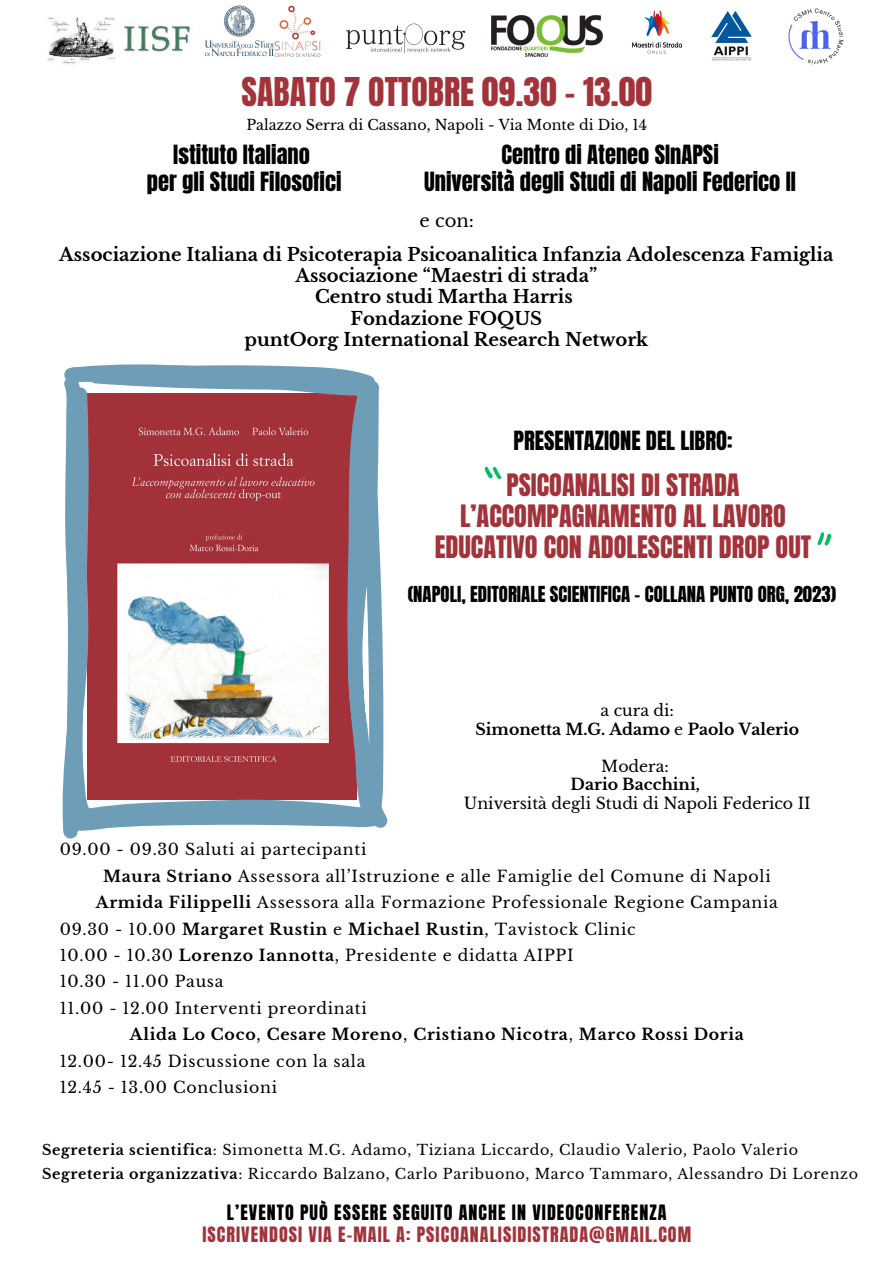
<style>
.page{position:relative;width:893px;height:1263px;background:#fff}
.page>*{position:absolute;margin:0;border:0;box-sizing:border-box;transform-origin:0 0}
.t1{font:33.75px "Anton";color:#a3333b}
.t2{font:26.25px/31px "Anton";color:#a3333b;text-align:center}
.t3{font:22.5px "Anton";color:#000}
.t4{font:18.75px "Anton";color:#000}
.t5{font:700 18px "Libre Baskerville";color:#000}
.t6{font:18px "Anton";letter-spacing:.06em;color:#a3333b}
.t7{font:18px "Anton";letter-spacing:.06em;color:#000}
.t8{font:18px "Libre Baskerville";color:#000}
.t9{font:15.75px "Libre Baskerville";letter-spacing:.045em;color:#000}
.t10{font:700 15.75px "Libre Baskerville";letter-spacing:.045em;color:#000}
.t11{font:700 15.75px "Libre Baskerville";color:#000}
.t12{font:15.75px "Libre Baskerville";color:#000}
.t13{font:14.25px "Libre Baskerville";letter-spacing:.045em;color:#000}
.t14{font:14.25px "Libre Baskerville";color:#000}
.s1{font-weight:400}
.s2{font-weight:700}
</style>
<div class="page">
<img style="left:47px;top:17px;width:144px;height:47px">
<svg style="left:62px;top:364px;width:326px;height:475px"></svg>
<svg style="left:485px;top:467px;width:16px;height:12px"></svg>
<img style="left:711px;top:11px;width:41px;height:50px">
<img style="left:632px;top:10px;width:50px;height:44px">
<img style="left:788px;top:8px;width:56px;height:57px">
<img style="left:346px;top:23px;width:120px;height:31px">
<img style="left:205px;top:5px;width:68px;height:52px">
<img style="left:273px;top:5px;width:48px;height:52px">
<img style="left:492px;top:16px;width:110px;height:41px">
<svg style="left:817px;top:532px;width:14px;height:13px"></svg>
<p class="t1" style="left:241px;top:68px;width:412px">SABATO 7 OTTOBRE 09.30 - 13.00</p>
<p class="t14" style="left:246px;top:116px;width:402px">Palazzo Serra di Cassano, Napoli - Via Monte di Dio, 14</p>
<p class="t3" style="left:173px;top:139px;width:138px">Istituto Italiano</p>
<p class="t3" style="left:147px;top:165px;width:196px">per gli Studi Filosofici</p>
<p class="t3" style="left:501px;top:139px;width:219px">Centro di Ateneo SInAPSi</p>
<p class="t3" style="left:424px;top:165px;width:373px">Università degli Studi di Napoli Federico II</p>
<p class="t8" style="left:419px;top:210px;width:56px">e con:</p>
<p class="t5" style="left:59px;top:243px;width:775px">Associazione Italiana di Psicoterapia Psicoanalitica Infanzia Adolescenza Famiglia</p>
<p class="t5" style="left:295px;top:264px;width:303px">Associazione “Maestri di strada”</p>
<p class="t5" style="left:315px;top:286px;width:259px">Centro studi Martha Harris</p>
<p class="t5" style="left:351px;top:307px;width:193px">Fondazione FOQUS</p>
<p class="t5" style="left:244px;top:329px;width:405px">puntOorg International Research Network</p>
<p class="t3" style="left:513px;top:424px;width:220px">PRESENTAZIONE DEL LIBRO:</p>
<p class="t2" style="left:506px;top:470px;width:235px">PSICOANALISI DI STRADA</p>
<p class="t2" style="left:435px;top:500px;width:378px">L’ACCOMPAGNAMENTO AL LAVORO<br>EDUCATIVO CON ADOLESCENTI DROP OUT</p>
<p class="t4" style="left:408px;top:581px;width:430px">(NAPOLI, EDITORIALE SCIENTIFICA – COLLANA PUNTO ORG, 2023)</p>
<p class="t9" style="left:600px;top:701px;width:75px">a cura di:</p>
<p class="t11" style="left:475px;top:719px;width:325px">Simonetta M.G. Adamo <span class="s1">e</span> Paolo Valerio</p>
<p class="t9" style="left:601px;top:756px;width:69px">Modera:</p>
<p class="t11" style="left:570px;top:775px;width:131px">Dario Bacchini,</p>
<p class="t12" style="left:464px;top:793px;width:348px">Università degli Studi di Napoli Federico II</p>
<p class="t9" style="left:60px;top:840px;width:308px">09.00 - 09.30 Saluti ai partecipanti</p>
<p class="t9" style="left:103px;top:866px;width:669px"><span class="s2">Maura Striano</span> Assessora all’Istruzione e alle Famiglie del Comune di Napoli</p>
<p class="t9" style="left:96px;top:893px;width:683px"><span class="s2">Armida Filippelli</span> Assessora alla Formazione Professionale Regione Campania</p>
<p class="t9" style="left:60px;top:919px;width:577px">09.30 - 10.00 <span class="s2">Margaret Rustin</span> e <span class="s2">Michael Rustin</span>, Tavistock Clinic</p>
<p class="t9" style="left:60px;top:946px;width:515px">10.00 - 10.30 <span class="s2">Lorenzo Iannotta</span>, Presidente e didatta AIPPI</p>
<p class="t9" style="left:60px;top:972px;width:165px">10.30 - 11.00 Pausa</p>
<p class="t9" style="left:60px;top:999px;width:308px">11.00 - 12.00 Interventi preordinati</p>
<p class="t10" style="left:130px;top:1025px;width:615px">Alida Lo Coco<span class="s1">,</span> Cesare Moreno<span class="s1">,</span> Cristiano Nicotra<span class="s1">,</span> Marco Rossi Doria</p>
<p class="t9" style="left:60px;top:1051px;width:307px">12.00- 12.45 Discussione con la sala</p>
<p class="t9" style="left:60px;top:1078px;width:219px">12.45 - 13.00 Conclusioni</p>
<p class="t13" style="left:42px;top:1141px;width:757px"><span class="s2">Segreteria scientifica</span>: Simonetta M.G. Adamo, Tiziana Liccardo, Claudio Valerio, Paolo Valerio</p>
<p class="t13" style="left:42px;top:1165px;width:817px"><span class="s2">Segreteria organizzativa</span>: Riccardo Balzano, Carlo Paribuono, Marco Tammaro, Alessandro Di Lorenzo</p>
<p class="t7" style="left:227px;top:1199px;width:441px">L’EVENTO PUÒ ESSERE SEGUITO ANCHE IN VIDEOCONFERENZA</p>
<p class="t6" style="left:202px;top:1221px;width:490px">ISCRIVENDOSI VIA E-MAIL A: PSICOANALISIDISTRADA@GMAIL.COM</p>
</div>
